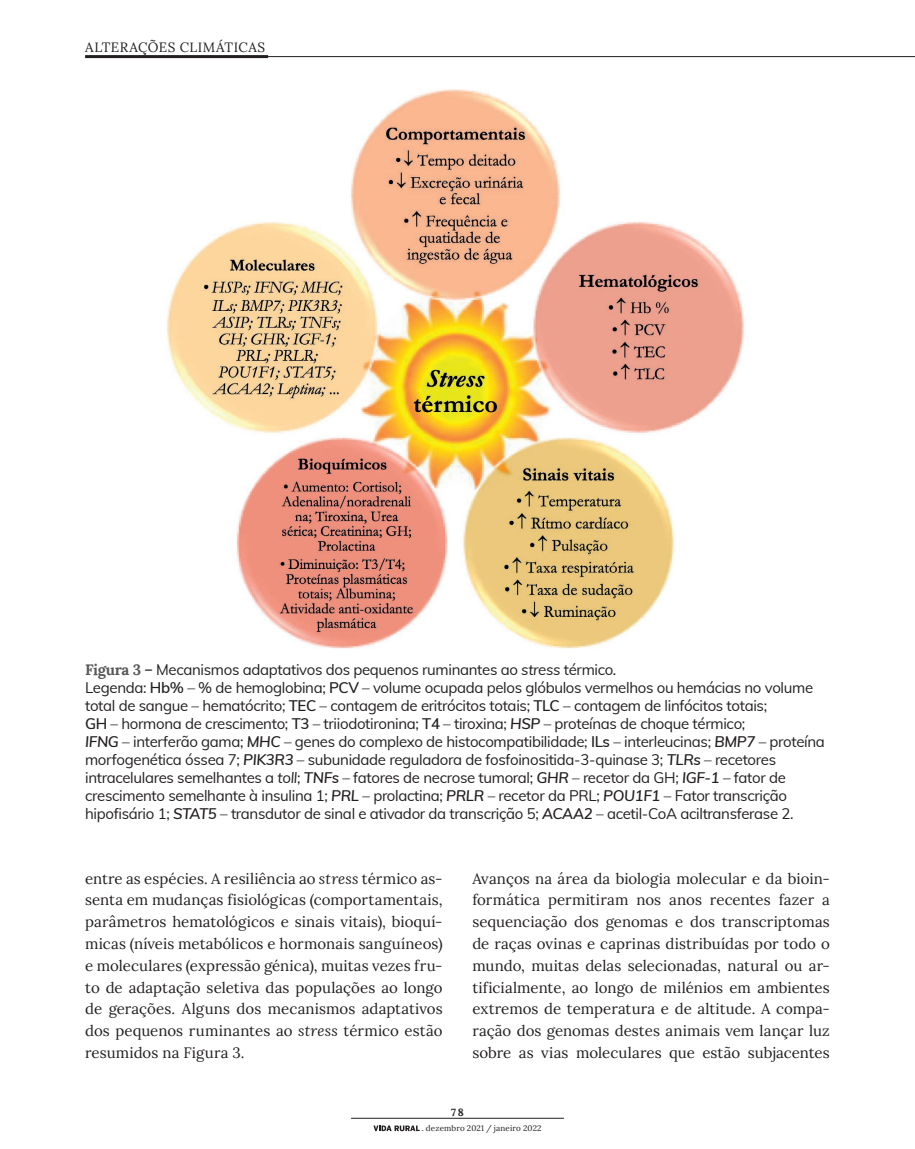
<style>
.page{position:relative;width:915px;height:1149px;background:#fff}
.page>*{position:absolute;margin:0;border:0;box-sizing:border-box;transform-origin:0 0}
.t1{font:15px/18px "Muli";letter-spacing:-.02em;color:#231f20}
.t2{font:15px/21.8px "Lora";letter-spacing:.005em;color:#231f20;text-align:justify}
.t3{font:13.5px "Lora";letter-spacing:.035em;color:#231f20}
.t4{font:700 10.5px "Lora";color:#231f20}
.t5{font:8.1px "Lora";letter-spacing:.015em;color:#231f20}
.s1{font-family:"Lora";font-weight:700;color:#57585a}
.s2{font-style:italic}
.s3{font-weight:600}
.s4{font-weight:600;font-style:italic}
.s5{font-family:"Poynter Text Roman Two"}
</style>
<div class="page">
<hr style="left:213px;top:56px;width:701px;height:1px;background:#231f20">
<svg style="left:373px;top:1125px;width:46px;height:5px"></svg>
<hr style="left:351px;top:1117px;width:212px;height:1px;background:#231f20">
<hr style="left:85px;top:55px;width:183px;height:3px;background:#231f20">
<img style="left:166px;top:89px;width:578px;height:560px">
<p class="t3" style="left:85px;top:37px;width:182px">ALTERAÇÕES CLIMÁTICAS</p>
<p class="t1" style="left:85px;top:659px;width:741px"><span class="s1">Figura 3 –</span> Mecanismos adaptativos dos pequenos ruminantes ao <span class="s2">stress</span> térmico.<br>Legenda: <span class="s3">Hb%</span> – % de hemoglobina; <span class="s3">PCV</span> – volume ocupada pelos glóbulos vermelhos ou hemácias no volume total de sangue – hematócrito; <span class="s3">TEC</span> – contagem de eritrócitos totais; <span class="s3">TLC</span> – contagem de linfócitos totais;<br><span class="s3">GH</span> – hormona de crescimento; <span class="s3">T3</span> – triiodotironina; <span class="s3">T4</span> – tiroxina; <span class="s4">HSP</span> – proteínas de choque térmico;<br><span class="s4">IFNG</span> – interferão gama; <span class="s4">MHC</span> – genes do complexo de histocompatibilidade; <span class="s3">ILs</span> – interleucinas; <span class="s4">BMP7</span> – proteína morfogenética óssea 7; <span class="s4">PIK3R3</span> – subunidade reguladora de fosfoinositida-3-quinase 3; <span class="s4">TLRs</span> – recetores intracelulares semelhantes a <span class="s2">toll</span>; <span class="s4">TNFs</span> – fatores de necrose tumoral; <span class="s4">GHR</span> – recetor da GH; <span class="s4">IGF-1</span> – fator de crescimento semelhante à insulina 1; <span class="s4">PRL</span> – prolactina; <span class="s4">PRLR</span> – recetor da PRL; <span class="s4">POU1F1</span> – Fator transcrição hipofisário 1; <span class="s4">STAT5</span> – transdutor de sinal e ativador da transcrição 5; <span class="s4">ACAA2</span> – acetil-CoA aciltransferase 2.</p>
<p class="t2" style="left:85px;top:866px;width:359px">entre as espécies. A resiliência ao <span class="s2">stress</span> térmico as&shy;senta em mudanças fisiológicas (comportamentais, parâmetros hematológicos e sinais vitais), bioquí&shy;micas (níveis metabólicos e hormonais sanguíneos) e moleculares (expressão génica), muitas vezes fru&shy;to de adaptação seletiva das populações ao longo de gerações. Alguns dos mecanismos adaptativos dos pequenos ruminantes ao <span class="s2">stress</span> térmico estão resumidos na Figura 3.</p>
<p class="t2" style="left:472px;top:866px;width:359px">Avanços na área da biologia molecular e da bioin&shy;formática permitiram nos anos recentes fazer a sequenciação dos genomas e dos transcriptomas de raças ovinas e caprinas distribuídas por todo o mundo, muitas delas selecionadas, natural ou ar&shy;tificialmente, ao longo de milénios em ambientes extremos de temperatura e de altitude. A compa&shy;ração dos genomas destes animais vem lançar luz sobre as vias moleculares que estão subjacentes</p>
<p class="t4" style="left:451px;top:1103px;width:14px">78</p>
<p class="t5" style="left:421px;top:1121px;width:121px"><span class="s5">.</span> dezembro 2021 / janeiro 2022</p>
</div>
